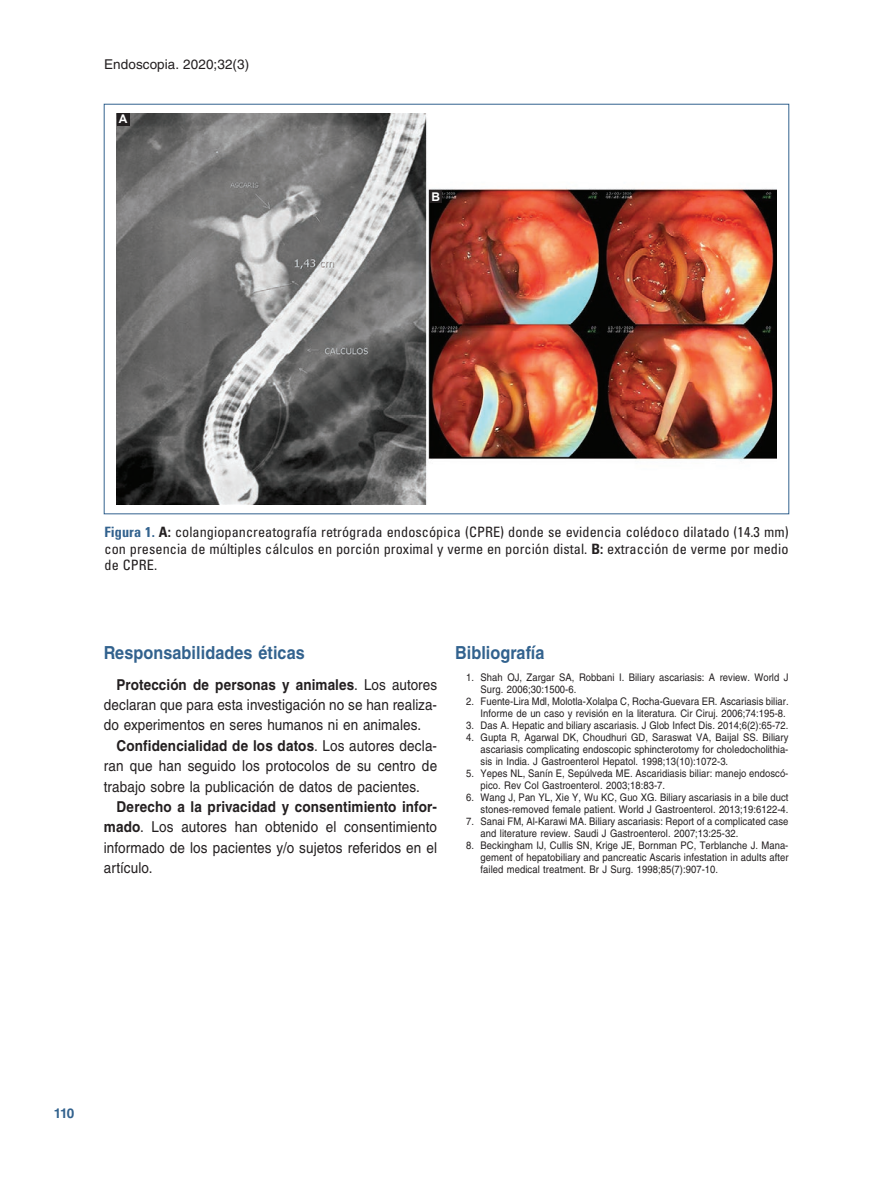
<style>
.page{position:relative;width:893px;height:1191px;background:#fff}
.page>*{position:absolute;margin:0;border:0;box-sizing:border-box;transform-origin:0 0}
.t1{font:700 18px "Helvetica LT Std";letter-spacing:.005em;color:#32628e;scale:.9 1}
.t2{font:15px/20.4px "Helvetica LT Std";letter-spacing:.005em;color:#231f20;text-align:justify;scale:.9 1}
.t3{font:condensed 14.25px/16.5px "Univers LT Std";letter-spacing:.005em;color:#231f20;text-align:justify}
.t4{font:13.5px "Helvetica LT Std";letter-spacing:.005em;color:#231f20}
.t5{font:700 13.5px "Helvetica LT Std";color:#32628e}
.t6{font:700 12px "Arial";color:#fff}
.t7{font:10.5px/12px "Helvetica LT Std";letter-spacing:.005em;color:#231f20;scale:.9 1}
.s1{font-weight:700;color:#32628e}
.s2{font-weight:700}
</style>
<div class="page">
<img style="left:116px;top:113px;width:660px;height:392px">
<div style="left:429px;top:190px;width:13px;height:13px;background:#231f20"></div>
<div style="left:117px;top:113px;width:12px;height:13px;background:#231f20"></div>
<p class="t4" style="left:104px;top:57px;width:147px">Endoscopia. 2020;32(3)</p>
<p class="t6" style="left:119px;top:110px;width:10px">A</p>
<p class="t6" style="left:431px;top:189px;width:10px">B</p>
<p class="t3" style="left:105px;top:524px;width:686px"><span class="s1">Figura 1.</span> <span class="s2">A:</span> colangiopancreatografía retrógrada endoscópica (CPRE) donde se evidencia colédoco dilatado (14.3 mm) con presencia de múltiples cálculos en porción proximal y verme en porción distal. <span class="s2">B:</span> extracción de verme por medio de CPRE.</p>
<h1 class="t1" style="left:104px;top:642px;width:225px">Responsabilidades éticas</h1>
<h2 class="t2" style="left:104px;top:674px;width:372px;text-indent:13px"><span class="s2">Protección de personas y animales</span>. Los autores declaran que para esta investigación no se han realiza&shy;do experimentos en seres humanos ni en animales.</h2>
<h2 class="t2" style="left:104px;top:735px;width:372px;text-indent:13px"><span class="s2">Confidencialidad de los datos</span>. Los autores decla&shy;ran que han seguido los protocolos de su centro de trabajo sobre la publicación de datos de pacientes.</h2>
<h2 class="t2" style="left:104px;top:796px;width:372px;text-indent:13px"><span class="s2">Derecho a la privacidad y consentimiento infor&shy;mado</span>. Los autores han obtenido el consentimiento informado de los pacientes y/o sujetos referidos en el artículo.</h2>
<h1 class="t1" style="left:455px;top:642px;width:101px">Bibliografía</h1>
<p class="t7" style="left:481px;top:671px;width:344px;text-indent:-14px">1. Shah OJ, Zargar SA, Robbani I. Biliary ascariasis: A review. World J<br>Surg. 2006;30:1500-6.</p>
<p class="t7" style="left:466px;top:695px;width:360px;text-align:right">2. Fuente-Lira Mdl, Molotla-Xolalpa C, Rocha-Guevara ER. Ascariasis biliar.<br>Informe de un caso y revisión en la literatura. Cir Ciruj. 2006;74:195-8.</p>
<p class="t7" style="left:466px;top:719px;width:360px">3. Das A. Hepatic and biliary ascariasis. J Glob Infect Dis. 2014;6(2):65-72.</p>
<p class="t7" style="left:481px;top:731px;width:344px;text-align:justify;text-indent:-14px">4. Gupta R, Agarwal DK, Choudhuri GD, Saraswat VA, Baijal SS. Biliary ascariasis complicating endoscopic sphincterotomy for choledocholithia&shy;sis in India. J Gastroenterol Hepatol. 1998;13(10):1072-3.</p>
<p class="t7" style="left:481px;top:767px;width:343px;text-indent:-14px">5. Yepes NL, Sanín E, Sepúlveda ME. Ascaridiasis biliar: manejo endoscó&shy;pico. Rev Col Gastroenterol. 2003;18:83-7.</p>
<p class="t7" style="left:466px;top:791px;width:360px;text-align:right">6. Wang J, Pan YL, Xie Y, Wu KC, Guo XG. Biliary ascariasis in a bile duct stones-removed female patient. World J Gastroenterol. 2013;19:6122-4.</p>
<p class="t7" style="left:481px;top:815px;width:344px;text-indent:-14px">7. Sanai FM, Al-Karawi MA. Biliary ascariasis: Report of a complicated case and literature review. Saudi J Gastroenterol. 2007;13:25-32.</p>
<p class="t7" style="left:481px;top:839px;width:344px;text-align:justify;text-indent:-14px">8. Beckingham IJ, Cullis SN, Krige JE, Bornman PC, Terblanche J. Mana&shy;gement of hepatobiliary and pancreatic Ascaris infestation in adults after failed medical treatment. Br J Surg. 1998;85(7):907-10.</p>
<p class="t5" style="left:54px;top:1104px;width:22px">110</p>
</div>
